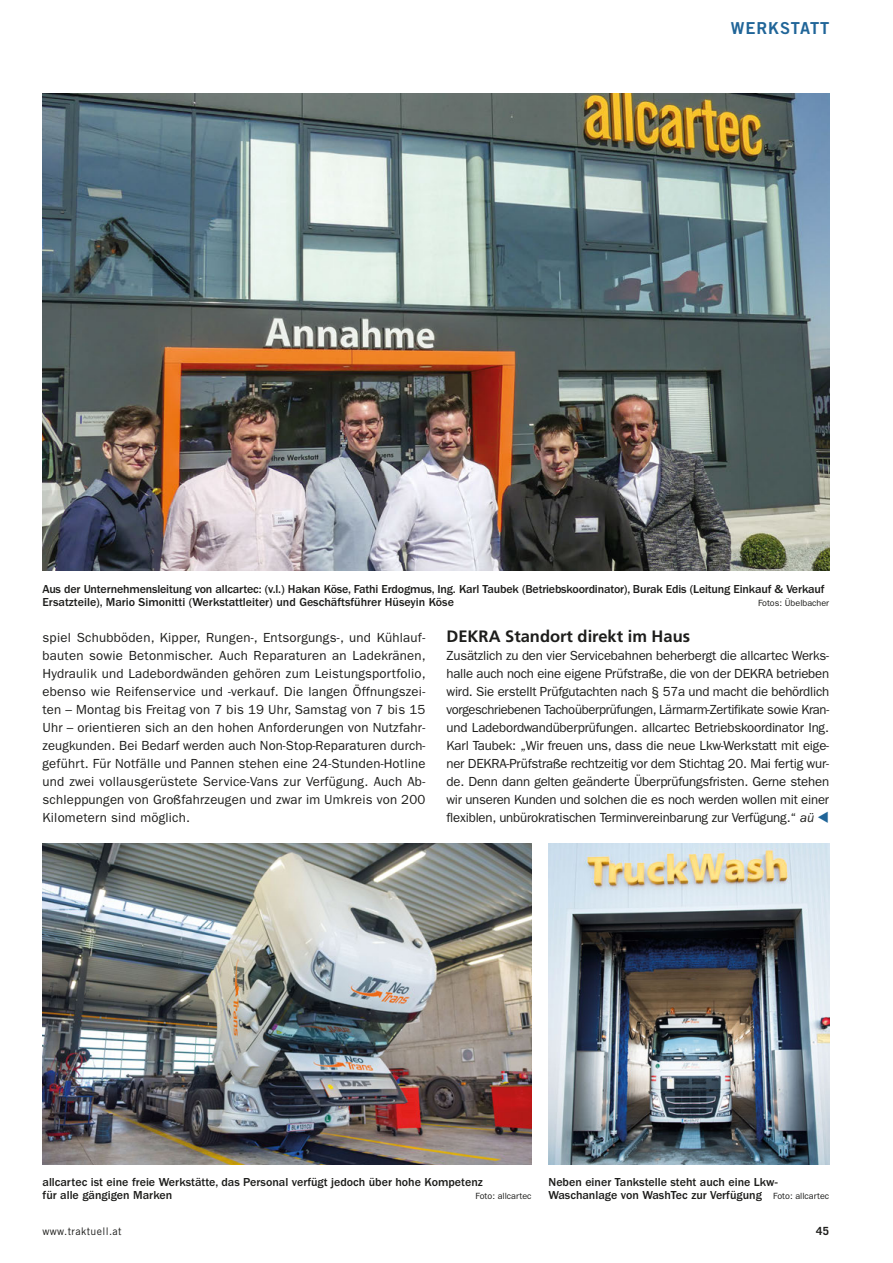
<style>
.page{position:relative;width:893px;height:1263px;background:#fff}
.page>*{position:absolute;margin:0;border:0;box-sizing:border-box;transform-origin:0 0}
.Zwischentitel{font:700 16.5px "Frutiger LT Std";color:#1d1d1b}
.t1{font:16.5px "Trade Gothic LT Std Bd 2";letter-spacing:.05em;color:#206598}
.FließText{font:13.2px/18px "ITC Franklin Gothic Std";color:#1d1d1b;text-align:justify}
.Bildtext{font:500 12px/13.5px "ITC Franklin Gothic Std";color:#1d1d1b}
.t2{font:700 11.25px "Trade Gothic LT Std";color:#1d1d1b}
.t3{font:10.5px "Trade Gothic LT Std";letter-spacing:.035em;color:#1d1d1b}
.Bildtext-2{font:9px "ITC Franklin Gothic Std";color:#1d1d1b}
.s1{font-style:italic}
.s2{color:#206598}
.s3{font-weight:400;font-size:9px}
</style>
<div class="page">
<img style="left:43px;top:94px;width:786px;height:476px">
<img style="left:549px;top:844px;width:280px;height:321px">
<img style="left:43px;top:844px;width:489px;height:321px">
<p class="t1" style="left:731px;top:18px;width:100px">WERKSTATT</p>
<p class="Bildtext" style="left:43px;top:582px;width:784px">Aus der Unternehmensleitung von allcartec: (v.l.) Hakan Köse, Fathi Erdogmus, Ing. Karl Taubek (Betriebskoordinator), Burak Edis (Leitung Einkauf &amp; Verkauf<br>Ersatzteile), Mario Simonitti (Werkstattleiter) und Geschäftsführer Hüseyin Köse</p>
<p class="Bildtext-2" style="left:758px;top:598px;width:73px">Fotos: Übelbacher</p>
<p class="FließText" style="left:43px;top:629px;width:385px">spiel Schubböden, Kipper, Rungen-, Entsorgungs-, und Kühlauf&shy;bauten sowie Betonmischer. Auch Reparaturen an Ladekränen, Hydraulik und Ladebordwänden gehören zum Leistungsportfolio, ebenso wie Reifenservice und -verkauf. Die langen Öffnungszei&shy;ten – Montag bis Freitag von 7 bis 19 Uhr, Samstag von 7 bis 15<br>Uhr – orientieren sich an den hohen Anforderungen von Nutzfahr&shy;zeugkunden. Bei Bedarf werden auch Non-Stop-Reparaturen durch&shy;geführt. Für Notfälle und Pannen stehen eine 24-Stunden-Hotline und zwei vollausgerüstete Service-Vans zur Verfügung. Auch Ab&shy;schleppungen von Großfahrzeugen und zwar im Umkreis von 200<br>Kilometern sind möglich.</p>
<p class="Zwischentitel" style="left:446px;top:627px;width:245px">DEKRA Standort direkt im Haus</p>
<p class="FließText" style="left:446px;top:647px;width:384px">Zusätzlich zu den vier Servicebahnen beherbergt die allcartec Werks&shy;halle auch noch eine eigene Prüfstraße, die von der DEKRA betrieben wird. Sie erstellt Prüfgutachten nach § 57a und macht die behördlich vorgeschriebenen Tachoüberprüfungen, Lärmarm-Zertifikate sowie Kran&shy;und Ladebordwandüberprüfungen. allcartec Betriebskoordinator Ing.<br>Karl Taubek: „Wir freuen uns, dass die neue Lkw-Werkstatt mit eige&shy;ner DEKRA-Prüfstraße rechtzeitig vor dem Stichtag 20. Mai fertig wur&shy;de. Denn dann gelten geänderte Überprüfungsfristen. Gerne stehen wir unseren Kunden und solchen die es noch werden wollen mit einer flexiblen, unbürokratischen Terminvereinbarung zur Verfügung.“ <span class="s1">aü</span> <span class="s2">▼</span></p>
<p class="Bildtext" style="left:43px;top:1175px;width:442px">allcartec ist eine freie Werkstätte, das Personal verfügt jedoch über hohe Kompetenz für alle gängigen Marken</p>
<p class="Bildtext-2" style="left:476px;top:1191px;width:57px">Foto: allcartec</p>
<p class="Bildtext" style="left:549px;top:1175px;width:282px">Neben einer Tankstelle steht auch eine Lkw-<br>Waschanlage von WashTec zur Verfügung <span class="s3">Foto: allcartec</span></p>
<p class="t3" style="left:43px;top:1225px;width:81px">www.traktuell.at</p>
<p class="t2" style="left:816px;top:1224px;width:15px">45</p>
</div>
